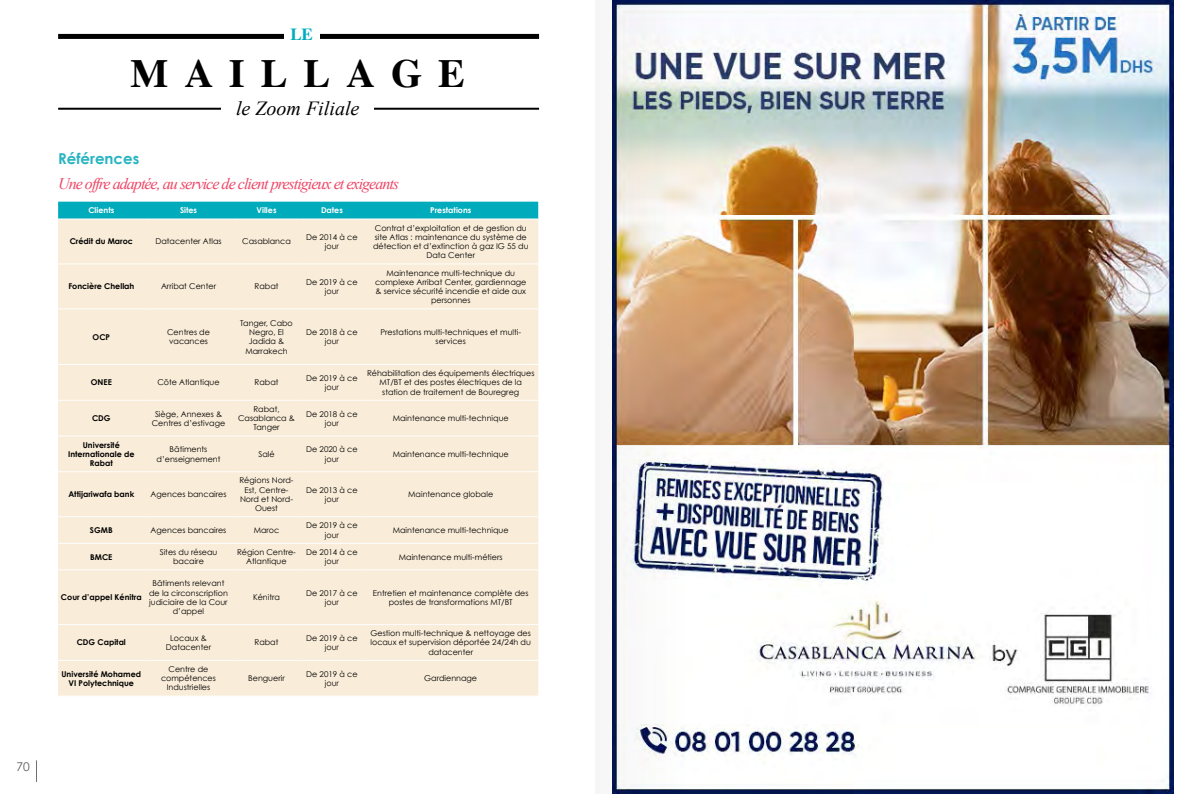
<style>
.page{position:relative;width:1191px;height:794px;background:#fff}
.page>*{position:absolute;margin:0;border:0;box-sizing:border-box;transform-origin:0 0}
.t1{font:700 40px "Times";letter-spacing:.4em;color:#000}
.t2{font:italic 20px "Times New Roman";color:#000}
.t3{font:700 17px "Times";color:#00abbb}
.t4{font:italic 16px "Times New Roman";letter-spacing:-.06em;color:#ee4566}
.t5{font:700 15px "Century Gothic";color:#28b4c2}
.t6{font:12px "Century Gothic";color:#58595b}
.t7{font:8px/9.2px "Century Gothic";color:#000;text-align:center}
.t8{font:700 8px/9.2px "Century Gothic";color:#000;text-align:center}
.t9{font:700 8px "Century Gothic";color:#fff}
</style>
<div class="page">
<svg style="left:36px;top:760px;width:1px;height:22px"></svg>
<div style="left:58px;top:202px;width:480px;height:17px;background:#00abbb"></div>
<div style="left:58px;top:220px;width:480px;height:476px;background:#f9ecd8"></div>
<hr style="left:58px;top:264px;width:87px;height:1px;background:#fff">
<hr style="left:145px;top:264px;width:87px;height:1px;background:#fff">
<hr style="left:232px;top:264px;width:68px;height:1px;background:#fff">
<hr style="left:300px;top:264px;width:63px;height:1px;background:#fff">
<hr style="left:363px;top:264px;width:175px;height:1px;background:#fff">
<hr style="left:58px;top:309px;width:87px;height:1px;background:#fff">
<hr style="left:145px;top:309px;width:87px;height:1px;background:#fff">
<hr style="left:232px;top:309px;width:68px;height:1px;background:#fff">
<hr style="left:300px;top:309px;width:63px;height:1px;background:#fff">
<hr style="left:363px;top:309px;width:175px;height:1px;background:#fff">
<hr style="left:58px;top:364px;width:87px;height:1px;background:#fff">
<hr style="left:145px;top:364px;width:87px;height:1px;background:#fff">
<hr style="left:232px;top:364px;width:68px;height:1px;background:#fff">
<hr style="left:300px;top:364px;width:63px;height:1px;background:#fff">
<hr style="left:363px;top:364px;width:175px;height:1px;background:#fff">
<hr style="left:58px;top:400px;width:87px;height:1px;background:#fff">
<hr style="left:145px;top:400px;width:87px;height:1px;background:#fff">
<hr style="left:232px;top:400px;width:68px;height:1px;background:#fff">
<hr style="left:300px;top:400px;width:63px;height:1px;background:#fff">
<hr style="left:363px;top:400px;width:175px;height:1px;background:#fff">
<hr style="left:58px;top:436px;width:87px;height:1px;background:#fff">
<hr style="left:145px;top:436px;width:87px;height:1px;background:#fff">
<hr style="left:232px;top:436px;width:68px;height:1px;background:#fff">
<hr style="left:300px;top:436px;width:63px;height:1px;background:#fff">
<hr style="left:363px;top:436px;width:175px;height:1px;background:#fff">
<hr style="left:58px;top:471px;width:87px;height:1px;background:#fff">
<hr style="left:145px;top:471px;width:87px;height:1px;background:#fff">
<hr style="left:232px;top:471px;width:68px;height:1px;background:#fff">
<hr style="left:300px;top:471px;width:63px;height:1px;background:#fff">
<hr style="left:363px;top:471px;width:175px;height:1px;background:#fff">
<hr style="left:58px;top:516px;width:87px;height:1px;background:#fff">
<hr style="left:145px;top:516px;width:87px;height:1px;background:#fff">
<hr style="left:232px;top:516px;width:68px;height:1px;background:#fff">
<hr style="left:300px;top:516px;width:63px;height:1px;background:#fff">
<hr style="left:363px;top:516px;width:175px;height:1px;background:#fff">
<hr style="left:58px;top:543px;width:87px;height:1px;background:#fff">
<hr style="left:145px;top:543px;width:87px;height:1px;background:#fff">
<hr style="left:232px;top:543px;width:68px;height:1px;background:#fff">
<hr style="left:300px;top:543px;width:63px;height:1px;background:#fff">
<hr style="left:363px;top:543px;width:175px;height:1px;background:#fff">
<hr style="left:58px;top:569px;width:87px;height:1px;background:#fff">
<hr style="left:145px;top:569px;width:87px;height:1px;background:#fff">
<hr style="left:232px;top:569px;width:68px;height:1px;background:#fff">
<hr style="left:300px;top:569px;width:63px;height:1px;background:#fff">
<hr style="left:363px;top:569px;width:175px;height:1px;background:#fff">
<hr style="left:58px;top:624px;width:87px;height:1px;background:#fff">
<hr style="left:145px;top:624px;width:87px;height:1px;background:#fff">
<hr style="left:232px;top:624px;width:68px;height:1px;background:#fff">
<hr style="left:300px;top:624px;width:63px;height:1px;background:#fff">
<hr style="left:363px;top:624px;width:175px;height:1px;background:#fff">
<hr style="left:58px;top:660px;width:87px;height:1px;background:#fff">
<hr style="left:145px;top:660px;width:87px;height:1px;background:#fff">
<hr style="left:232px;top:660px;width:68px;height:1px;background:#fff">
<hr style="left:300px;top:660px;width:63px;height:1px;background:#fff">
<hr style="left:363px;top:660px;width:175px;height:1px;background:#fff">
<hr style="left:58px;top:108px;width:481px;height:2px;background:#000">
<div style="left:58px;top:34px;width:481px;height:5px;background:#000"></div>
<div style="left:284px;top:27px;width:35px;height:18px;background:#fff"></div>
<div style="left:222px;top:93px;width:152px;height:29px;background:#fff"></div>
<img style="left:778px;top:0;width:395px;height:794px">
<img style="left:612px;top:0;width:166px;height:794px">
<h3 class="t6" style="left:16px;top:759px;width:15px">70</h3>
<h3 class="t3" style="left:290px;top:18px;width:23px">LE</h3>
<h1 class="t1" style="left:131px;top:36px;width:165px">MAILL</h1>
<h1 class="t1" style="left:346px;top:36px;width:120px">AGE</h1>
<h2 class="t2" style="left:236px;top:94px;width:125px">le Zoom Filiale</h2>
<h3 class="t5" style="left:58px;top:149px;width:83px">Références</h3>
<h3 class="t4" style="left:58px;top:173px;width:342px">Une offre adaptée, au service de client prestigieux et exigeants</h3>
<p class="t9" style="left:88px;top:205px;width:27px">Clients</p>
<p class="t9" style="left:180px;top:205px;width:19px">Sites</p>
<p class="t9" style="left:256px;top:205px;width:21px">Villes</p>
<p class="t9" style="left:321px;top:205px;width:23px">Dates</p>
<p class="t9" style="left:430px;top:205px;width:43px">Prestations</p>
<p class="t8" style="left:70px;top:237px;width:65px">Crédit du Maroc</p>
<p class="t7" style="left:155px;top:237px;width:68px">Datacenter Atlas</p>
<p class="t7" style="left:242px;top:237px;width:50px">Casablanca</p>
<p class="t7" style="left:306px;top:232px;width:53px">De 2014 à ce jour</p>
<p class="t7" style="left:373px;top:223px;width:157px">Contrat d’exploitation et de gestion du site Atlas : maintenance du système de détection et d’extinction à gaz IG 55 du<br>Data Center</p>
<p class="t8" style="left:68px;top:282px;width:67px">Foncière Chellah</p>
<p class="t7" style="left:161px;top:282px;width:57px">Arribat Center</p>
<p class="t7" style="left:254px;top:282px;width:25px">Rabat</p>
<p class="t7" style="left:306px;top:277px;width:53px">De 2019 à ce jour</p>
<p class="t7" style="left:375px;top:268px;width:153px">Maintenance multi-technique du complexe Arribat Center, gardiennage &amp; service sécurité incendie et aide aux personnes</p>
<p class="t8" style="left:93px;top:332px;width:19px">OCP</p>
<p class="t7" style="left:167px;top:327px;width:44px;text-align:left">Centres de vacances</p>
<p class="t7" style="left:240px;top:318px;width:54px">Tanger, Cabo<br>Negro, El<br>Jadida &amp;<br>Marrakech</p>
<p class="t7" style="left:306px;top:327px;width:53px">De 2018 à ce jour</p>
<p class="t7" style="left:380px;top:327px;width:142px">Prestations multi-techniques et multi&shy;services</p>
<p class="t8" style="left:91px;top:378px;width:22px">ONEE</p>
<p class="t7" style="left:157px;top:378px;width:64px">Côte Atlantique</p>
<p class="t7" style="left:254px;top:378px;width:25px">Rabat</p>
<p class="t7" style="left:306px;top:373px;width:53px">De 2019 à ce jour</p>
<p class="t7" style="left:367px;top:368px;width:169px">Réhabilitation des équipements électriques<br>MT/BT et des postes électriques de la station de traitement de Bouregreg</p>
<p class="t8" style="left:92px;top:413px;width:20px">CDG</p>
<p class="t7" style="left:152px;top:409px;width:75px">Siège, Annexes &amp;<br>Centres d’estivage</p>
<p class="t7" style="left:238px;top:404px;width:58px">Rabat,<br>Casablanca &amp;<br>Tanger</p>
<p class="t7" style="left:306px;top:409px;width:53px">De 2018 à ce jour</p>
<p class="t7" style="left:393px;top:413px;width:117px">Maintenance multi-technique</p>
<p class="t8" style="left:68px;top:440px;width:68px">Université<br>Internationale de<br>Rabat</p>
<p class="t7" style="left:156px;top:445px;width:66px">Bâtiments d’enseignement</p>
<p class="t7" style="left:258px;top:449px;width:18px">Salé</p>
<p class="t7" style="left:306px;top:445px;width:53px">De 2020 à ce jour</p>
<p class="t7" style="left:393px;top:449px;width:117px">Maintenance multi-technique</p>
<p class="t8" style="left:68px;top:489px;width:67px">Attijariwafa bank</p>
<p class="t7" style="left:151px;top:489px;width:77px">Agences bancaires</p>
<p class="t7" style="left:239px;top:476px;width:56px">Régions Nord-<br>Est, Centre-<br>Nord et Nord-<br>Ouest</p>
<p class="t7" style="left:306px;top:485px;width:53px">De 2013 à ce jour</p>
<p class="t7" style="left:408px;top:489px;width:86px">Maintenance globale</p>
<p class="t8" style="left:90px;top:525px;width:24px">SGMB</p>
<p class="t7" style="left:151px;top:525px;width:77px">Agences bancaires</p>
<p class="t7" style="left:254px;top:525px;width:27px">Maroc</p>
<p class="t7" style="left:306px;top:521px;width:53px">De 2019 à ce jour</p>
<p class="t7" style="left:393px;top:525px;width:117px">Maintenance multi-technique</p>
<p class="t8" style="left:90px;top:552px;width:24px">BMCE</p>
<p class="t7" style="left:160px;top:547px;width:59px">Sites du réseau bacaire</p>
<p class="t7" style="left:237px;top:547px;width:60px">Région Centre-<br>Atlantique</p>
<p class="t7" style="left:306px;top:547px;width:53px">De 2014 à ce jour</p>
<p class="t7" style="left:399px;top:552px;width:105px">Maintenance multi-métiers</p>
<p class="t8" style="left:61px;top:592px;width:82px">Cour d’appel Kénitra</p>
<p class="t7" style="left:149px;top:579px;width:80px">Bâtiments relevant de la circonscription judiciaire de la Cour d’appel</p>
<p class="t7" style="left:253px;top:592px;width:28px">Kénitra</p>
<p class="t7" style="left:306px;top:588px;width:53px">De 2017 à ce jour</p>
<p class="t7" style="left:373px;top:588px;width:157px">Entretien et maintenance complète des postes de transformations MT/BT</p>
<p class="t8" style="left:77px;top:638px;width:51px">CDG Capital</p>
<p class="t7" style="left:166px;top:633px;width:47px">Locaux &amp;<br>Datacenter</p>
<p class="t7" style="left:254px;top:638px;width:25px">Rabat</p>
<p class="t7" style="left:306px;top:633px;width:53px">De 2019 à ce jour</p>
<p class="t7" style="left:370px;top:628px;width:162px">Gestion multi-technique &amp; nettoyage des locaux et supervision déportée 24/24h du datacenter</p>
<p class="t8" style="left:62px;top:669px;width:81px">Université Mohamed<br>VI Polytechnique</p>
<p class="t7" style="left:161px;top:664px;width:56px">Centre de compétences<br>Industrielles</p>
<p class="t7" style="left:248px;top:673px;width:38px">Benguerir</p>
<p class="t7" style="left:306px;top:669px;width:53px">De 2019 à ce jour</p>
<p class="t7" style="left:424px;top:673px;width:54px">Gardiennage</p>
</div>
